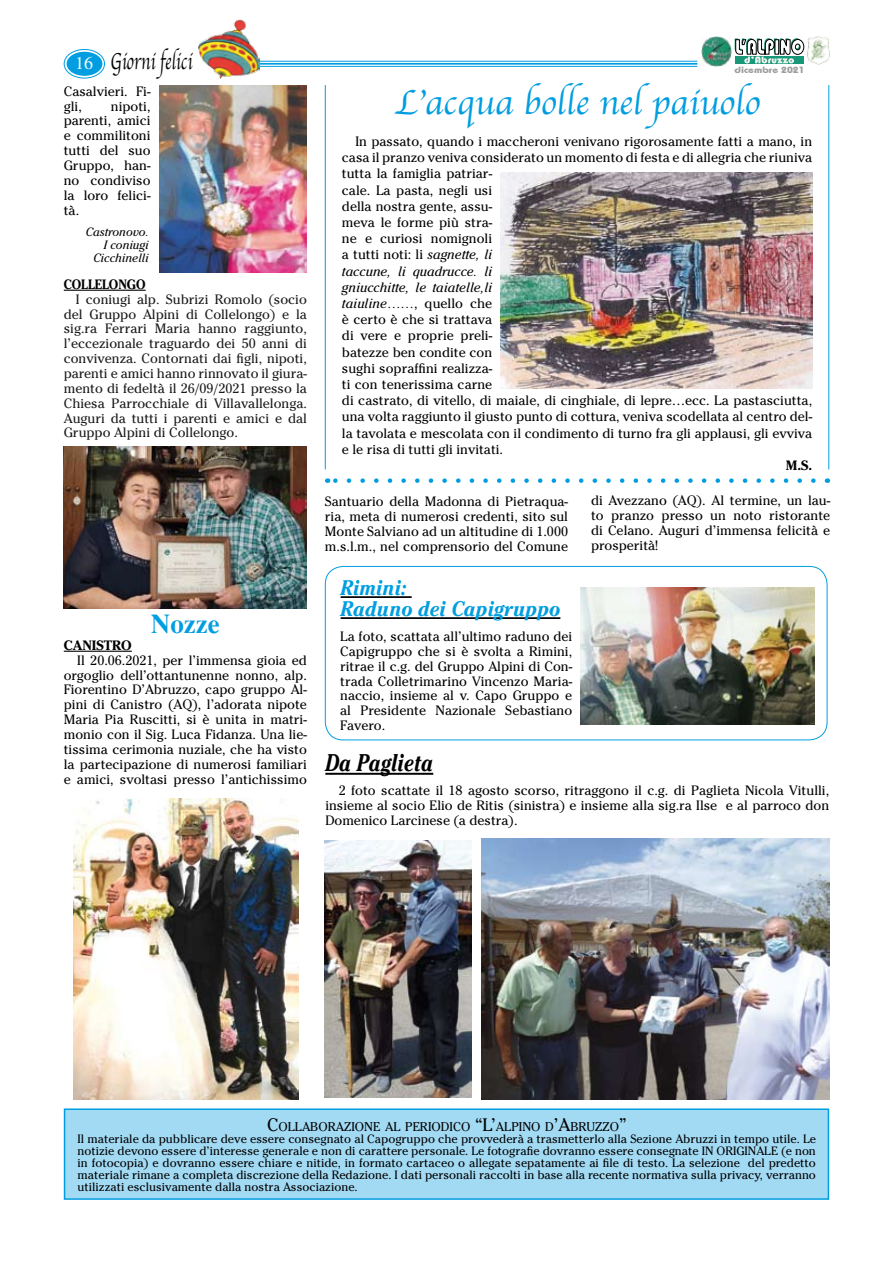
<style>
.page{position:relative;width:893px;height:1263px;background:#fff}
.page>*{position:absolute;margin:0;border:0;box-sizing:border-box;transform-origin:0 0}
.t1{font:36px "Apple Chancery";color:#009ee0}
.t2{font:700 27px "Times";color:#009ee0}
.t3{font:24px "Apple Chancery";color:#000;scale:.7 1}
.t4{font:italic 700 24px "Cheltenham";color:#000;scale:.8 1}
.t5{font:italic 700 21px/21px "Cheltenham";color:#009ee0;scale:.9 1}
.t6{font:13.5px/14.9px "Cheltenham";color:#000;text-align:justify}
.t7{font:13.5px/14.9px "Cheltenham";color:#1a1a1a;text-align:justify}
.t8{font:700 13.5px "Cheltenham";color:#000}
.t9{font:700 13.5px "Cheltenham";color:#000;scale:.9 1}
.t10{font:12.6px "Cheltenham";color:#000}
.t11{font:12px/12px "Cheltenham";color:#000;text-align:justify}
.t12{font:italic 12px/13.2px "Cheltenham";color:#000;text-align:right}
.t13{font:700 9px "Bauhaus";color:#9c9d9f;scale:1.18 1}
.s1{font-family:"Times";font-size:18px;color:#fff}
.s2{font-style:italic}
.s3{font-size:18px}
</style>
<div class="page">
<div style="left:67px;top:52px;width:35px;height:24px;background:#009ee0;border-radius:50%"></div>
<div style="left:64px;top:49px;width:41px;height:29px;border:1px solid #009ee0;border-radius:50%"></div>
<hr style="left:233px;top:61px;width:464px;height:1px;background:#009ee0">
<hr style="left:233px;top:63px;width:464px;height:2px;background:#009ee0">
<hr style="left:233px;top:66px;width:464px;height:1px;background:#009ee0">
<img style="left:198px;top:20px;width:61px;height:59px">
<hr style="left:325px;top:773px;width:108px;height:2px;background:#000">
<hr style="left:64px;top:651px;width:68px;height:1px;background:#000">
<img style="left:74px;top:798px;width:224px;height:301px">
<img style="left:501px;top:172px;width:311px;height:216px">
<hr style="left:828px;top:85px;width:1px;height:384px;background:#009ee0">
<img style="left:325px;top:841px;width:147px;height:256px">
<hr style="left:64px;top:290px;width:82px;height:1px;background:#000">
<img style="left:159px;top:85px;width:148px;height:187px">
<img style="left:64px;top:446px;width:243px;height:162px">
<img style="left:482px;top:839px;width:347px;height:260px">
<svg style="left:334px;top:478px;width:479px;height:5px"></svg>
<hr style="left:325px;top:85px;width:1px;height:384px;background:#009ee0">
<div style="left:65px;top:1109px;width:763px;height:90px;background:#a2daf4"></div>
<div style="left:64px;top:1108px;width:765px;height:92px;border:2px solid #009ee0"></div>
<svg style="left:735px;top:63px;width:68px;height:1px"></svg>
<svg style="left:735px;top:38px;width:69px;height:25px"></svg>
<img style="left:702px;top:36px;width:30px;height:30px">
<img style="left:808px;top:37px;width:21px;height:28px">
<img style="left:581px;top:588px;width:233px;height:136px">
<hr style="left:341px;top:596px;width:71px;height:2px;background:#000">
<hr style="left:341px;top:617px;width:219px;height:2px;background:#000">
<div style="left:325px;top:566px;width:502px;height:174px;border:1px solid #009ee0;border-radius:18px"></div>
<h3 class="t3" style="left:75px;top:42px;width:169px"><span class="s1">16</span> Giorni felici</h3>
<p class="t6" style="left:64px;top:84px;width:88px">Casalvieri. Fi&shy;gli,</p>
<p class="t6" style="left:64px;top:98px;width:88px;text-indent:47px">nipoti, parenti, amici e commilitoni tutti del suo Gruppo, han&shy;no condiviso la loro felici&shy;tà.</p>
<p class="t12" style="left:86px;top:225px;width:64px">Castronovo.<br>I coniugi<br>Cicchinelli</p>
<p class="t9" style="left:64px;top:276px;width:92px">COLLELONGO</p>
<p class="t7" style="left:64px;top:291px;width:245px;text-indent:12px">I coniugi alp. Subrizi Romolo (socio del Gruppo Alpini di Collelongo) e la sig.ra Ferrari Maria hanno raggiunto, l’eccezionale traguardo dei 50 anni di convivenza. Contornati dai figli, nipoti, parenti e amici hanno rinnovato il giura&shy;mento di fedeltà il 26/09/2021 presso la Chiesa Parrocchiale di Villavallelonga.<br>Auguri da tutti i parenti e amici e dal Gruppo Alpini di Collelongo.</p>
<h2 class="t2" style="left:151px;top:607px;width:70px">Nozze</h2>
<p class="t8" style="left:64px;top:637px;width:70px">CANISTRO</p>
<p class="t6" style="left:64px;top:652px;width:245px;text-indent:14px">Il 20.06.2021, per l’immensa gioia ed orgoglio dell’ottantunenne nonno, alp.<br>Fiorentino D’Abruzzo, capo gruppo Al&shy;pini di Canistro (AQ), l’adorata nipote Maria Pia Ruscitti, si è unita in matri&shy;monio con il Sig. Luca Fidanza. Una lie&shy;tissima cerimonia nuziale, che ha visto la partecipazione di numerosi familiari e amici, svoltasi presso l’antichissimo</p>
<p class="t13" style="left:735px;top:65px;width:61px">dicembre 2021</p>
<h1 class="t1" style="left:394px;top:73px;width:367px">L’acqua bolle nel paiuolo</h1>
<p class="t6" style="left:342px;top:133px;width:472px;line-height:16.2px;text-align:left;text-indent:14px">In passato, quando i maccheroni venivano rigorosamente fatti a mano, in casa il pranzo veniva considerato un momento di festa e di allegria che riuniva tutta la famiglia patriar-<br>cale. La pasta, negli usi<br>della nostra gente, assu-<br>meva le forme più stra-<br>ne e curiosi nomignoli<br>a tutti noti: li <span class="s2">sagnette, li<br>taccune, li quadrucce. li<br>gniucchitte, le taiatelle,li<br>taiuline……</span>, quello che<br>è certo è che si trattava<br>di vere e proprie preli-<br>batezze ben condite con<br>sughi sopraffini realizza-<br>ti con tenerissima carne<br>di castrato, di vitello, di maiale, di cinghiale, di lepre…ecc. La pastasciutta, una volta raggiunto il giusto punto di cottura, veniva scodellata al centro del&shy;la tavolata e mescolata con il condimento di turno fra gli applausi, gli evviva e le risa di tutti gli invitati.</p>
<p class="t8" style="left:786px;top:457px;width:28px">M.S.</p>
<p class="t6" style="left:325px;top:494px;width:245px">Santuario della Madonna di Pietraqua&shy;ria, meta di numerosi credenti, sito sul Monte Salviano ad un altitudine di 1.000 m.s.l.m., nel comprensorio del Comune</p>
<h3 class="t5" style="left:341px;top:577px;width:246px">Rimini:<br>Raduno dei Capigruppo</h3>
<p class="t6" style="left:340px;top:629px;width:234px">La foto, scattata all’ultimo raduno dei Capigruppo che si è svolta a Rimini, ritrae il c.g. del Gruppo Alpini di Con&shy;trada Colletrimarino Vincenzo Maria&shy;naccio, insieme al v. Capo Gruppo e al Presidente Nazionale Sebastiano Favero.</p>
<p class="t6" style="left:591px;top:493px;width:241px">di Avezzano (AQ). Al termine, un lau&shy;to pranzo presso un noto ristorante di Celano. Auguri d’immensa felicità e prosperità!</p>
<h3 class="t4" style="left:325px;top:748px;width:136px">Da Paglieta</h3>
<p class="t6" style="left:325px;top:783px;width:505px;text-indent:14px">2 foto scattate il 18 agosto scorso, ritraggono il c.g. di Paglieta Nicola Vitulli, insieme al socio Elio de Ritis (sinistra) e insieme alla sig.ra Ilse e al parroco don Domenico Larcinese (a destra).</p>
<p class="t10" style="left:267px;top:1119px;width:361px"><span class="s3">C</span>ollaborazione al periodico <span class="s3">“L’</span>alpino d<span class="s3">’A</span>bruzzo<span class="s3">”</span></p>
<p class="t11" style="left:78px;top:1133px;width:740px">Il materiale da pubblicare deve essere consegnato al Capogruppo che provvederà a trasmetterlo alla Sezione Abruzzi in tempo utile. Le notizie devono essere d’interesse generale e non di carattere personale. Le fotografie dovranno essere consegnate IN ORIGINALE (e non in fotocopia) e dovranno essere chiare e nitide, in formato cartaceo o allegate sepatamente ai file di testo. La selezione del predetto materiale rimane a completa discrezione della Redazione. I dati personali raccolti in base alla recente normativa sulla privacy, verranno utilizzati esclusivamente dalla nostra Associazione.</p>
</div>
